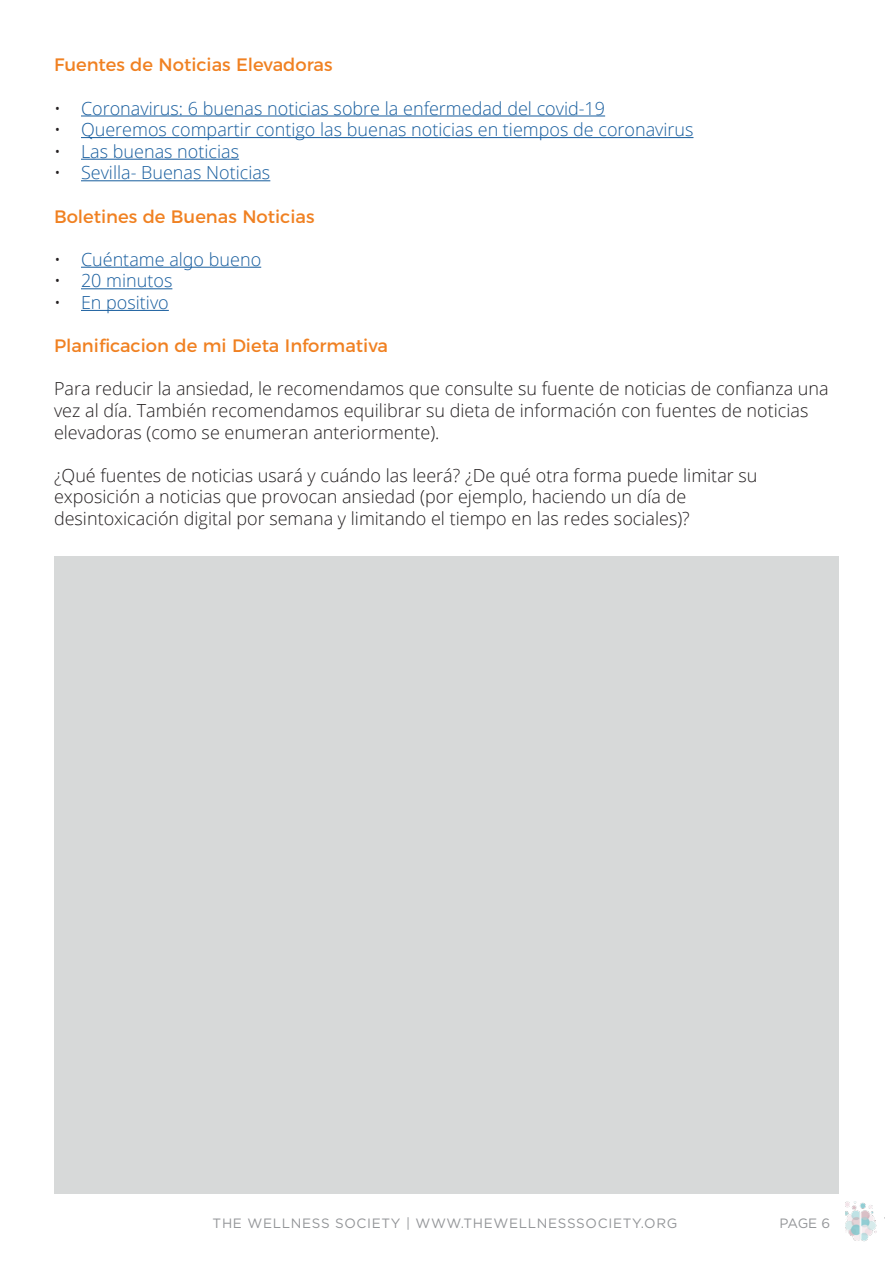
<style>
.page{position:relative;width:893px;height:1263px;background:#fff}
.page>*{position:absolute;margin:0;border:0;box-sizing:border-box;transform-origin:0 0}
.t1{font:300 18px/21.6px "Open Sans";color:#231f20}
.t2{font:300 18px "Open Sans";color:#175d9e}
.t3{font:18px "Montserrat";color:#f08122}
.t4{font:13.5px "Gotham";letter-spacing:.05em;color:#939598}
.s1{color:#231f20}
</style>
<div class="page">
<img style="left:845px;top:1201px;width:32px;height:41px">
<div style="left:54px;top:556px;width:785px;height:638px;background:#d7d9d9"></div>
<hr style="left:81px;top:116px;width:524px;height:1px;background:#175d9e">
<hr style="left:81px;top:137px;width:612px;height:1px;background:#175d9e">
<hr style="left:81px;top:159px;width:158px;height:1px;background:#175d9e">
<hr style="left:81px;top:180px;width:189px;height:1px;background:#175d9e">
<hr style="left:81px;top:267px;width:180px;height:1px;background:#175d9e">
<hr style="left:81px;top:288px;width:91px;height:1px;background:#175d9e">
<hr style="left:81px;top:310px;width:88px;height:1px;background:#175d9e">
<p class="t3" style="left:54px;top:51px;width:280px">Fuentes de Noticias Elevadoras</p>
<p class="t2" style="left:54px;top:96px;width:553px"><span class="s1">•</span> Coronavirus: 6 buenas noticias sobre la enfermedad del covid-19</p>
<p class="t2" style="left:54px;top:117px;width:641px"><span class="s1">•</span> Queremos compartir contigo las buenas noticias en tiempos de coronavirus</p>
<p class="t2" style="left:54px;top:139px;width:187px"><span class="s1">•</span> Las buenas noticias</p>
<p class="t2" style="left:54px;top:161px;width:218px"><span class="s1">•</span> Sevilla- Buenas Noticias</p>
<p class="t3" style="left:54px;top:202px;width:262px">Boletines de Buenas Noticias</p>
<p class="t2" style="left:54px;top:247px;width:209px"><span class="s1">•</span> Cuéntame algo bueno</p>
<p class="t2" style="left:54px;top:269px;width:120px"><span class="s1">•</span> 20 minutos</p>
<p class="t2" style="left:54px;top:290px;width:116px"><span class="s1">•</span> En positivo</p>
<p class="t3" style="left:54px;top:331px;width:336px">Planificacion de mi Dieta Informativa</p>
<p class="t1" style="left:54px;top:378px;width:776px">Para reducir la ansiedad, le recomendamos que consulte su fuente de noticias de confianza una vez al día. También recomendamos equilibrar su dieta de información con fuentes de noticias elevadoras (como se enumeran anteriormente).</p>
<p class="t1" style="left:54px;top:464px;width:705px">¿Qué fuentes de noticias usará y cuándo las leerá? ¿De qué otra forma puede limitar su</p>
<p class="t1" style="left:54px;top:486px;width:634px">exposición a noticias que provocan ansiedad (por ejemplo, haciendo un día de</p>
<p class="t1" style="left:54px;top:507px;width:637px">desintoxicación digital por semana y limitando el tiempo en las redes sociales)?</p>
<p class="t4" style="left:213px;top:1214px;width:466px">THE WELLNESS SOCIETY | WWW.THEWELLNESSSOCIETY.ORG</p>
<p class="t4" style="left:779px;top:1214px;width:52px">PAGE 6</p>
</div>
